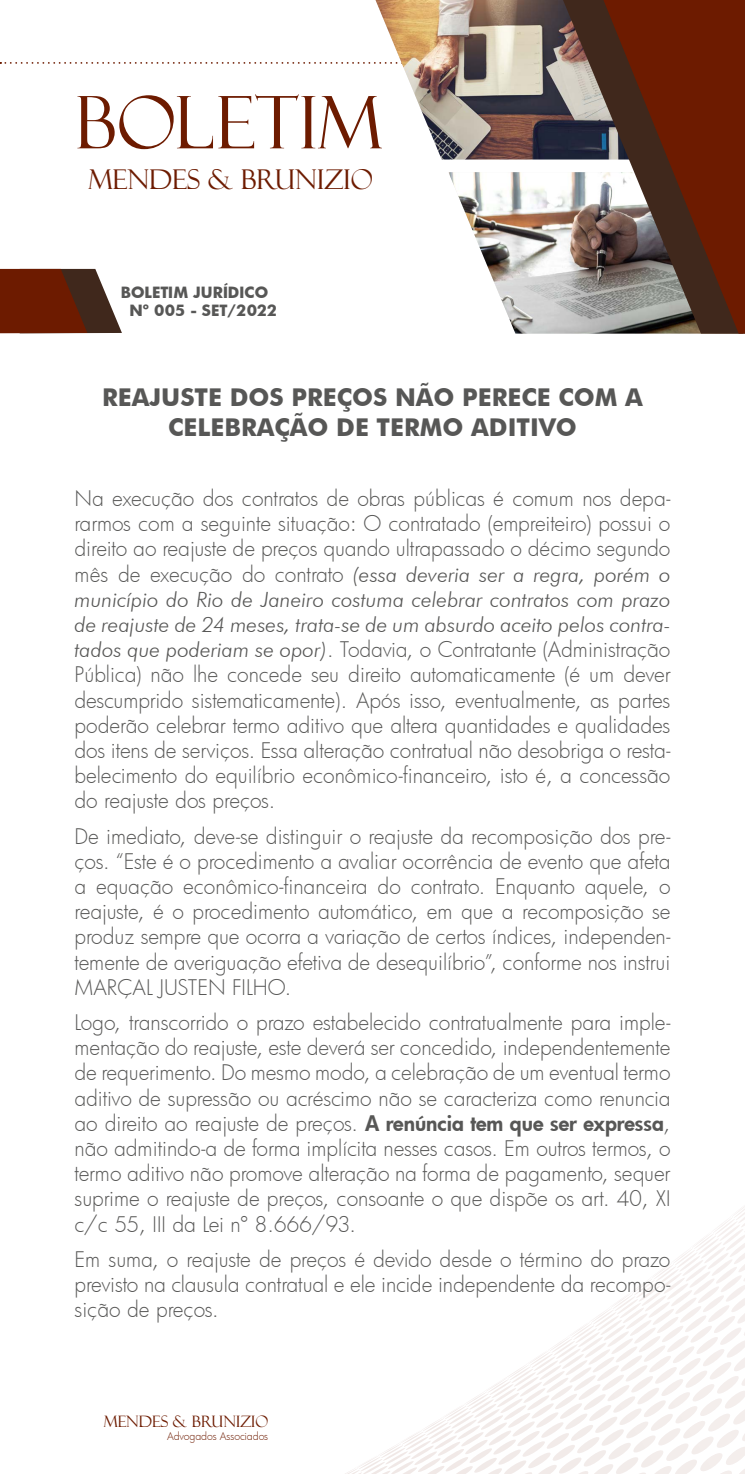
<style>
.page{position:relative;width:745px;height:1474px;background:#fff}
.page>*{position:absolute;margin:0;border:0;box-sizing:border-box;transform-origin:0 0}
.t1{font:72.62px "Felix Titling";color:#6d1b00}
.t2{font:27.3px "Felix Titling";color:#6d1b00}
.t3{font:700 24.5px/29.4px "Futura BT";color:#575756;text-align:center}
.t4{font:300 21px/25.2px "Futura";color:#575756;text-align:justify}
.t5{font:italic 300 21px/25.2px "Futura BT";color:#575756;text-align:justify}
.t6{font:15.75px "Felix Titling";color:#6d1b00}
.t7{font:700 15.22px/18.2px "Futura";color:#575756;text-align:center}
.t8{font:300 10.5px "Futura";letter-spacing:-.01em;color:#6d1b00}
.s1{font-family:"Futura";font-style:normal}
.s2{font-family:"Futura BT";font-style:italic}
.s3{font-weight:800}
</style>
<div class="page">
<svg style="left:347px;top:1207px;width:397px;height:266px"></svg>
<svg style="left:0;top:62px;width:745px;height:2px"></svg>
<svg style="left:0;top:269px;width:122px;height:64px;background:#703723"></svg>
<img style="left:375px;top:0;width:187px;height:159px">
<img style="left:448px;top:172px;width:114px;height:161px">
<img style="left:562px;top:0;width:41px;height:333px">
<svg style="left:603px;top:0;width:141px;height:333px;background:#683726"></svg>
<h1 class="t1" style="left:74px;top:81px;width:309px">BOLETIM</h1>
<p class="t2" style="left:88px;top:164px;width:286px">MENDES &amp; BRUNIZIO</p>
<p class="t7" style="left:121px;top:282px;width:158px">BOLETIM JURÍDICO<br>Nº 005 - SET/2022</p>
<p class="t3" style="left:102px;top:382px;width:542px">REAJUSTE DOS PREÇOS NÃO PERECE COM A<br>CELEBRAÇÃO DE TERMO ADITIVO</p>
<p class="t4" style="left:74px;top:485px;width:597px">Na execução dos contratos de obras públicas é comum nos depa&shy;rarmos com a seguinte situação: O contratado (empreiteiro) possui o direito ao reajuste de preços quando ultrapassado o décimo segundo</p>
<p class="t5" style="left:74px;top:561px;width:597px"><span class="s1">mês de execução do contrato</span> (essa deveria ser a regra, porém o município do Rio de Janeiro costuma celebrar contratos com prazo de reajuste de 24 meses, trata-se de um absurdo aceito pelos contra-</p>
<p class="t4" style="left:74px;top:636px;width:597px"><span class="s2">tados que poderiam se opor)</span>. Todavia, o Contratante (Administração Pública) não lhe concede seu direito automaticamente (é um dever descumprido sistematicamente). Após isso, eventualmente, as partes poderão celebrar termo aditivo que altera quantidades e qualidades dos itens de serviços. Essa alteração contratual não desobriga o resta&shy;belecimento do equilíbrio econômico-financeiro, isto é, a concessão do reajuste dos preços.</p>
<p class="t4" style="left:74px;top:823px;width:597px">De imediato, deve-se distinguir o reajuste da recomposição dos pre&shy;ços. “Este é o procedimento a avaliar ocorrência de evento que afeta a equação econômico-financeira do contrato. Enquanto aquele, o reajuste, é o procedimento automático, em que a recomposição se produz sempre que ocorra a variação de certos índices, independen&shy;temente de averiguação efetiva de desequilíbrio”, conforme nos instrui MARÇAL JUSTEN FILHO.</p>
<p class="t4" style="left:74px;top:1009px;width:597px">Logo, transcorrido o prazo estabelecido contratualmente para imple&shy;mentação do reajuste, este deverá ser concedido, independentemente de requerimento. Do mesmo modo, a celebração de um eventual termo aditivo de supressão ou acréscimo não se caracteriza como renuncia ao direito ao reajuste de preços. <span class="s3">A renúncia tem que ser expressa</span>, não admitindo-a de forma implícita nesses casos. Em outros termos, o termo aditivo não promove alteração na forma de pagamento, sequer suprime o reajuste de preços, consoante o que dispõe os art. 40, XI c/c 55, III da Lei nº 8.666/93.</p>
<p class="t4" style="left:74px;top:1246px;width:597px">Em suma, o reajuste de preços é devido desde o término do prazo previsto na clausula contratual e ele incide independente da recompo&shy;sição de preços.</p>
<p class="t6" style="left:104px;top:1412px;width:166px">MENDES &amp; BRUNIZIO</p>
<p class="t8" style="left:167px;top:1428px;width:102px">Advogados Associados</p>
</div>
